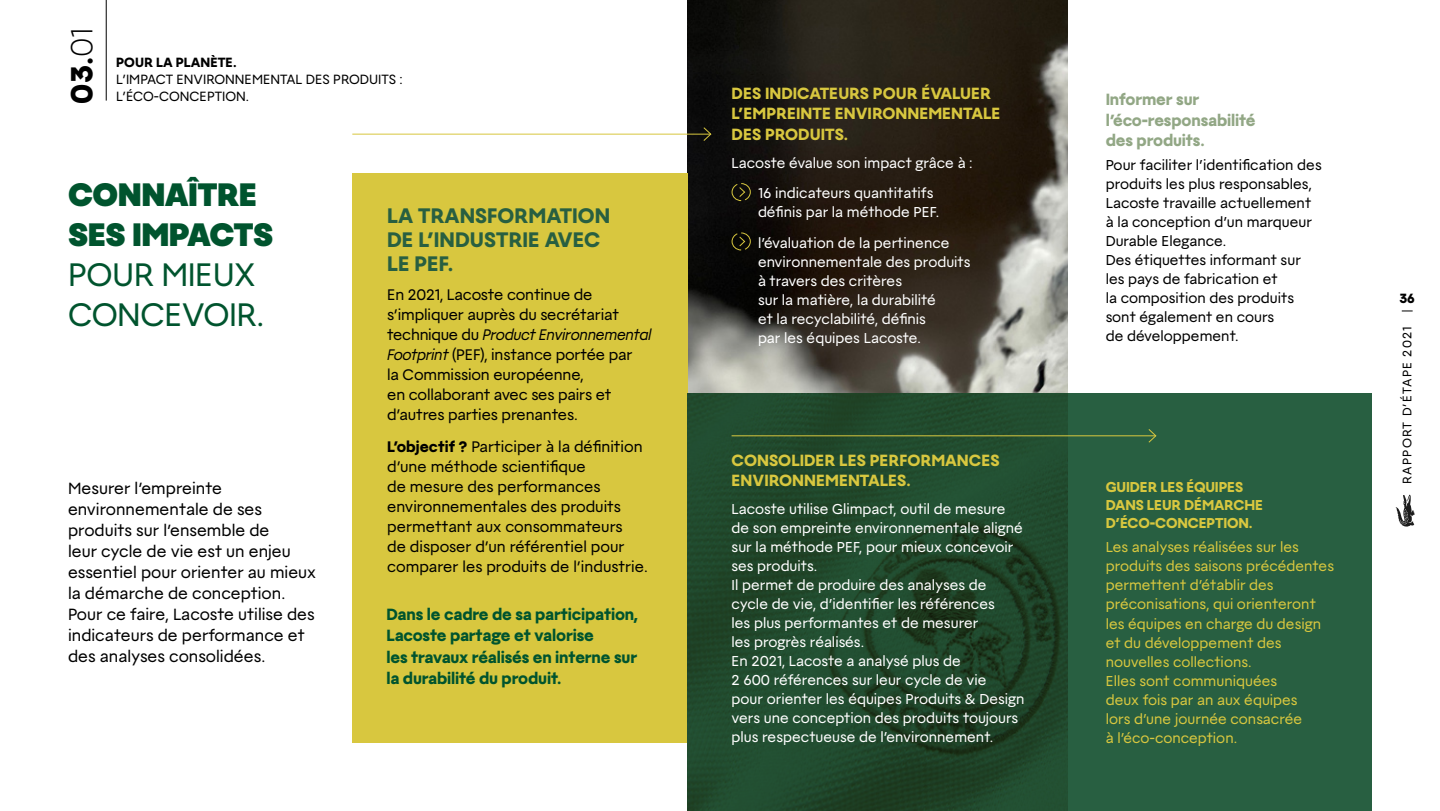
<style>
.page{position:relative;width:1440px;height:811px;background:#fff}
.page>*{position:absolute;margin:0;border:0;box-sizing:border-box;transform-origin:0 0}
.t1{font:900 34px/40px "Lacoste";letter-spacing:-.015em;color:#00542e}
.t2{font:34px/40px "Lacoste";letter-spacing:-.015em;color:#00542e}
.t3{font:800 32px "Lacoste";color:#000}
.t4{font:800 22px/24px "Lacoste";color:#285f41}
.t5{font:17px/21px "Lacoste";color:#000}
.t6{font:800 17px/20px "Lacoste";color:#d8c73f}
.t7{font:800 17px/21px "Lacoste";letter-spacing:-.01em;color:#00542e}
.t8{font:800 17px/20px "Lacoste";letter-spacing:-.01em;color:#92a785}
.t9{font:16px/20px "Lacoste";letter-spacing:-.01em;color:#000}
.t10{font:15px/19px "Lacoste";color:#fff}
.t11{font:15px/19px "Lacoste";color:#d8c73f}
.t12{font:15px/19px "Lacoste";color:#000}
.t13{font:800 15px/18px "Lacoste";letter-spacing:-.01em;color:#d8c73f}
.t14{font:14px/16.8px "Lacoste";color:#000}
.t15{font:800 14px "Lacoste";color:#000}
.t16{font:13px "Lacoste";letter-spacing:.09em;color:#000}
.s1{font-weight:300}
.s2{font-style:italic}
.s3{font-weight:800}
</style>
<div class="page">
<img style="left:687px;top:0;width:380px;height:393px">
<svg style="left:1396px;top:494px;width:19px;height:32px"></svg>
<div style="left:352px;top:173px;width:335px;height:569px;background:#d8c73f"></div>
<hr style="left:106px;top:0;width:1px;height:100px;background:#000">
<svg style="left:731px;top:182px;width:20px;height:19px"></svg>
<svg style="left:731px;top:232px;width:20px;height:19px"></svg>
<svg style="left:687px;top:393px;width:685px;height:417px;background:#235134"></svg>
<hr style="left:732px;top:435px;width:424px;height:1px;background:#d8c73f">
<svg style="left:1147px;top:427px;width:10px;height:16px"></svg>
<hr style="left:352px;top:133px;width:359px;height:1px;background:#d8c73f">
<svg style="left:702px;top:126px;width:10px;height:16px"></svg>
<h2 class="t3" style="left:62px;top:103px;width:77px;rotate:-90deg">03.<span class="s1">01</span></h2>
<p class="t15" style="left:116px;top:54px;width:122px">POUR LA PLANÈTE.</p>
<p class="t14" style="left:116px;top:70px;width:288px">L’IMPACT ENVIRONNEMENTAL DES PRODUITS :<br>L’ÉCO-CONCEPTION.</p>
<h1 class="t1" style="left:68px;top:173px;width:207px">CONNAÎTRE<br>SES IMPACTS</h1>
<h1 class="t2" style="left:68px;top:253px;width:198px">POUR MIEUX<br>CONCEVOIR.</h1>
<p class="t5" style="left:68px;top:476px;width:250px">Mesurer l’empreinte environnementale de ses produits sur l’ensemble de<br>leur cycle de vie est un enjeu essentiel pour orienter au mieux la démarche de conception.<br>Pour ce faire, Lacoste utilise des indicateurs de performance et des analyses consolidées.</p>
<h3 class="t4" style="left:387px;top:202px;width:224px">LA TRANSFORMATION<br>DE L’INDUSTRIE AVEC<br>LE PEF.</h3>
<p class="t9" style="left:387px;top:284px;width:266px">En 2021, Lacoste continue de s’impliquer auprès du secrétariat technique du <span class="s2">Product Environnemental<br>Footprint</span> (PEF), instance portée par<br>la Commission européenne,<br>en collaborant avec ses pairs et d’autres parties prenantes.</p>
<p class="t9" style="left:387px;top:435px;width:262px"><span class="s3">L’objectif ?</span> Participer à la définition d’une méthode scientifique<br>de mesure des performances environnementales des produits permettant aux consommateurs<br>de disposer d’un référentiel pour comparer les produits de l’industrie.</p>
<p class="t7" style="left:386px;top:603px;width:253px">Dans le cadre de sa participation,<br>Lacoste partage et valorise<br>les travaux réalisés en interne sur la durabilité du produit.</p>
<p class="t6" style="left:732px;top:83px;width:270px">DES INDICATEURS POUR ÉVALUER<br>L’EMPREINTE ENVIRONNEMENTALE<br>DES PRODUITS.</p>
<p class="t10" style="left:758px;top:147px;width:216px;line-height:30.4px;text-indent:-26px">Lacoste évalue son impact grâce à :<br>16 indicateurs quantitatifs</p>
<p class="t10" style="left:758px;top:196px;width:193px;line-height:30.4px">définis par la méthode PEF. l’évaluation de la pertinence</p>
<p class="t10" style="left:758px;top:251px;width:214px">environnementale des produits à travers des critères<br>sur la matière, la durabilité<br>et la recyclabilité, définis<br>par les équipes Lacoste.</p>
<p class="t6" style="left:732px;top:449px;width:270px">CONSOLIDER LES PERFORMANCES<br>ENVIRONNEMENTALES.</p>
<p class="t10" style="left:732px;top:498px;width:295px">Lacoste utilise Glimpact, outil de mesure de son empreinte environnementale aligné sur la méthode PEF, pour mieux concevoir ses produits.<br>Il permet de produire des analyses de cycle de vie, d’identifier les références<br>les plus performantes et de mesurer<br>les progrès réalisés.<br>En 2021, Lacoste a analysé plus de<br>2 600 références sur leur cycle de vie<br>pour orienter les équipes Produits &amp; Design vers une conception des produits toujours plus respectueuse de l’environnement.</p>
<p class="t8" style="left:1106px;top:89px;width:151px">Informer sur l’éco-responsabilité des produits.</p>
<p class="t12" style="left:1106px;top:155px;width:218px">Pour faciliter l’identification des produits les plus responsables,<br>Lacoste travaille actuellement à la conception d’un marqueur<br>Durable Elegance.<br>Des étiquettes informant sur les pays de fabrication et<br>la composition des produits sont également en cours<br>de développement.</p>
<p class="t13" style="left:1106px;top:477px;width:159px">GUIDER LES ÉQUIPES<br>DANS LEUR DÉMARCHE<br>D’ÉCO-CONCEPTION.</p>
<p class="t11" style="left:1106px;top:537px;width:230px">Les analyses réalisées sur les produits des saisons précédentes permettent d’établir des préconisations, qui orienteront les équipes en charge du design et du développement des nouvelles collections.<br>Elles sont communiquées<br>deux fois par an aux équipes<br>lors d’une journée consacrée<br>à l’éco-conception.</p>
<p class="t15" style="left:1399px;top:290px;width:17px">36</p>
<p class="t16" style="left:1399px;top:483px;width:159px;rotate:-90deg">RAPPORT D’ÉTAPE 2021</p>
</div>
